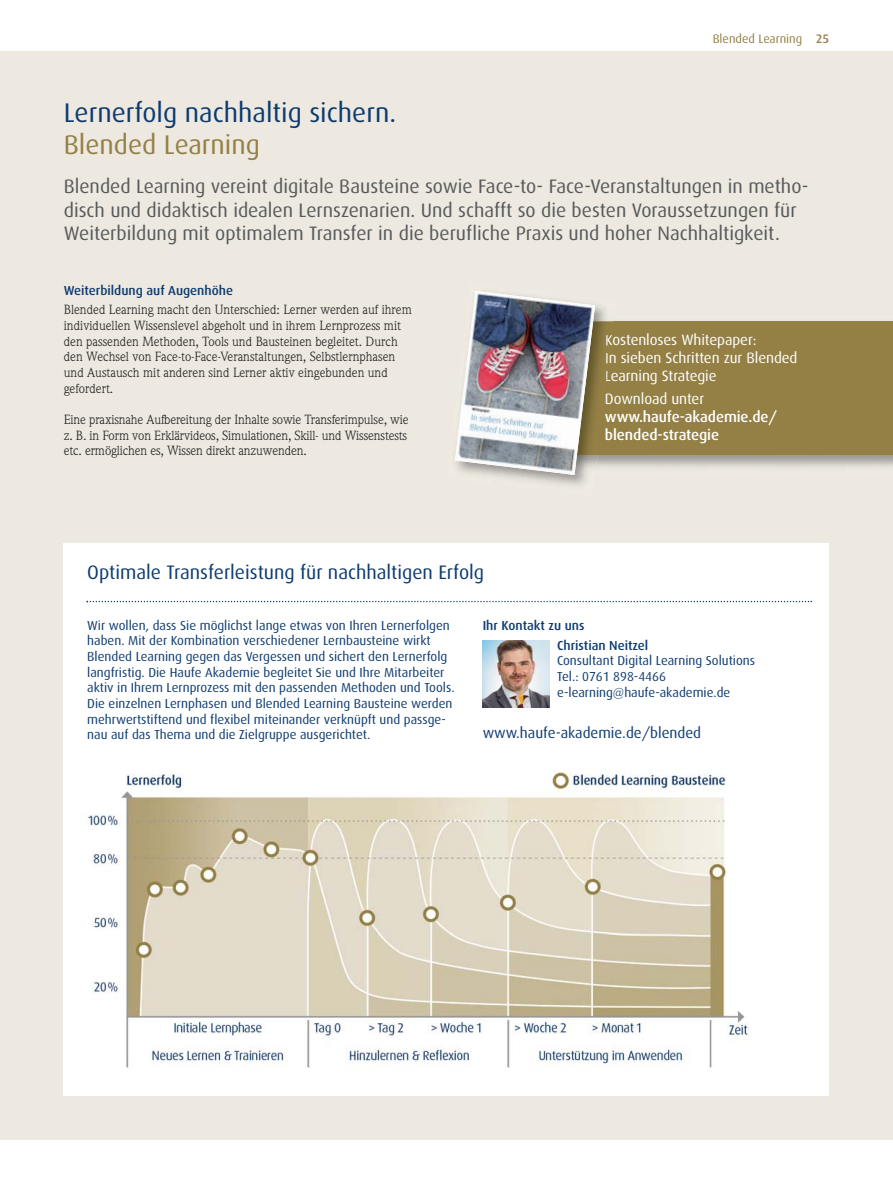
<style>
.page{position:relative;width:893px;height:1191px;background:#fff}
.page>*{position:absolute;margin:0;border:0;box-sizing:border-box;transform-origin:0 0}
.t1{font:27px "Dax";color:#0d3b70}
.t2{font:27px "Dax";color:#948045}
.t3{font:19.5px/23.4px "Dax";color:#58595b}
.t4{font:19.5px "Dax";color:#0d3b70}
.t5{font:15px/18px "Dax";letter-spacing:-.005em;color:#fff}
.t6{font:500 15px/18px "Dax";letter-spacing:-.005em;color:#fff}
.t7{font:15px "Dax";color:#0d3b70}
.t8{font:13.05px/15.6px "Dax";color:#0d3b70}
.t9{font:13.05px/15.6px "Weidemann";color:#231f20}
.t10{font:500 13.05px/20px "Dax";color:#0d3b70}
.t11{font:12.3px "Dax";color:#948045}
.s1{font-weight:500}
</style>
<div class="page">
<div style="left:0;top:51px;width:893px;height:1089px;background:#ede9e0"></div>
<div style="left:564px;top:321px;width:329px;height:134px;background:#948045"></div>
<img style="left:595px;top:315px;width:19px;height:155px">
<img style="left:595px;top:321px;width:19px;height:134px">
<svg style="left:606px;top:334px;width:6px;height:12px"></svg>
<svg style="left:606px;top:352px;width:4px;height:11px"></svg>
<svg style="left:606px;top:370px;width:2px;height:13px"></svg>
<img style="left:455px;top:291px;width:140px;height:184px">
<div style="left:64px;top:543px;width:765px;height:553px;background:#fff"></div>
<svg style="left:87px;top:601px;width:725px;height:1px"></svg>
<img style="left:483px;top:640px;width:67px;height:67px">
<img style="left:87px;top:770px;width:663px;height:298px">
<p class="t11" style="left:713px;top:33px;width:118px">Blended Learning <span class="s1">25</span></p>
<h1 class="t1" style="left:64px;top:101px;width:334px">Lernerfolg nachhaltig sichern.</h1>
<h1 class="t2" style="left:64px;top:133px;width:198px">Blended Learning</h1>
<p class="t3" style="left:64px;top:176px;width:746px">Blended Learning vereint digitale Bausteine sowie Face-to- Face-Veranstaltungen in metho&shy;disch und didaktisch idealen Lernszenarien. Und schafft so die besten Voraussetzungen für<br>Weiterbildung mit optimalem Transfer in die berufliche Praxis und hoher Nachhaltigkeit.</p>
<p class="t10" style="left:64px;top:282px;width:171px">Weiterbildung auf Augenhöhe</p>
<p class="t9" style="left:64px;top:303px;width:350px">Blended Learning macht den Unterschied: Lerner werden auf ihrem individuellen Wissenslevel abgeholt und in ihrem Lernprozess mit den passenden Methoden, Tools und Bausteinen begleitet. Durch den Wechsel von Face-to-Face-Veranstaltungen, Selbstlernphasen und Austausch mit anderen sind Lerner aktiv eingebunden und gefordert.</p>
<p class="t9" style="left:64px;top:413px;width:346px;text-align:justify">Eine praxisnahe Aufbereitung der Inhalte sowie Transferimpulse, wie z. B. in Form von Erklärvideos, Simulationen, Skill- und Wissenstests etc. ermöglichen es, Wissen direkt anzuwenden.</p>
<h2 class="t4" style="left:87px;top:564px;width:398px">Optimale Transferleistung für nachhaltigen Erfolg</h2>
<p class="t5" style="left:605px;top:332px;width:194px">Kostenloses Whitepaper:<br>In sieben Schritten zur Blended<br>Learning Strategie</p>
<p class="t5" style="left:605px;top:390px;width:101px">Download unter</p>
<p class="t6" style="left:605px;top:408px;width:174px">www.haufe-akademie.de/ blended-strategie</p>
<p class="t8" style="left:87px;top:618px;width:369px">Wir wollen, dass Sie möglichst lange etwas von Ihren Lernerfolgen haben. Mit der Kombination verschiedener Lernbausteine wirkt Blended Learning gegen das Vergessen und sichert den Lernerfolg langfristig. Die Haufe Akademie begleitet Sie und Ihre Mitarbeiter aktiv in Ihrem Lernprozess mit den passenden Methoden und Tools.<br>Die einzelnen Lernphasen und Blended Learning Bausteine werden mehrwertstiftend und flexibel miteinander verknüpft und passge&shy;nau auf das Thema und die Zielgruppe ausgerichtet.</p>
<p class="t10" style="left:557px;top:616px;width:93px;text-indent:-74px">Ihr Kontakt zu uns<br>Christian Neitzel</p>
<p class="t8" style="left:557px;top:654px;width:199px">Consultant Digital Learning Solutions<br>Tel.: 0761 898-4466 e-learning@haufe-akademie.de</p>
<p class="t7" style="left:483px;top:726px;width:220px">www.haufe-akademie.de/blended</p>
</div>
